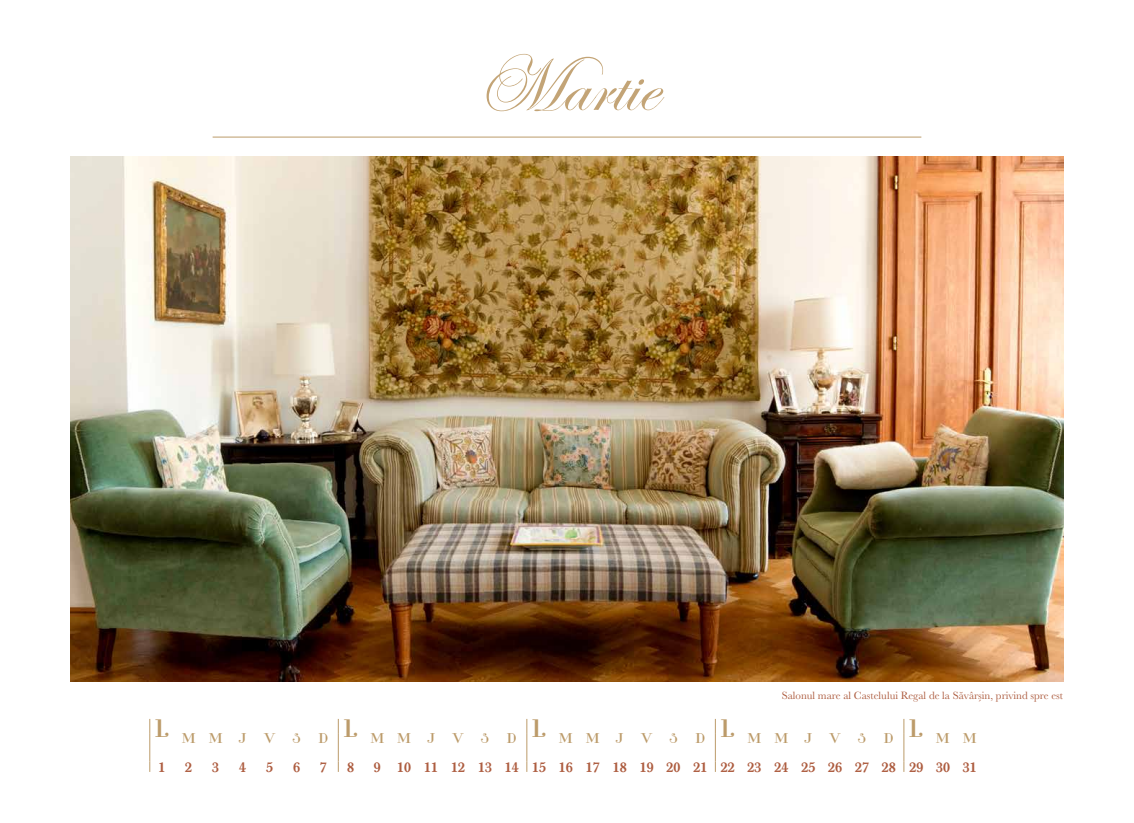
<style>
.page{position:relative;width:1134px;height:823px;background:#fff}
.page>*{position:absolute;margin:0;border:0;box-sizing:border-box;transform-origin:0 0}
.t1{font:80px "Edwardian Scr ITCT";color:#c3a476}
.t2{font:700 14px "Baskerville BQ";color:#ad5c3f}
.t3{font:700 14px "Glamor";letter-spacing:1.105em;color:#bc9b6a}
.t4{font:11px "Baskerville";color:#ad5c3f}
</style>
<div class="page">
<img style="left:71px;top:156px;width:992px;height:524px">
<hr style="left:213px;top:136px;width:708px;height:1px;background:#bc9b6a">
<svg style="left:149px;top:719px;width:1px;height:52px"></svg>
<svg style="left:338px;top:719px;width:1px;height:52px"></svg>
<svg style="left:526px;top:719px;width:1px;height:52px"></svg>
<svg style="left:715px;top:718px;width:1px;height:53px"></svg>
<svg style="left:903px;top:719px;width:1px;height:52px"></svg>
<h1 class="t1" style="left:477px;top:41px;width:182px">Martie</h1>
<p class="t4" style="left:782px;top:688px;width:283px">Salonul mare al Castelului Regal de la Săvârșin, privind spre est</p>
<p class="t3" style="left:155px;top:729px;width:147px"><sup>L</sup>MMJVS</p>
<p class="t3" style="left:318px;top:729px;width:172px">D<sup>L</sup>MMJVS</p>
<p class="t3" style="left:507px;top:729px;width:172px">D<sup>L</sup>MMJVS</p>
<p class="t3" style="left:695px;top:729px;width:172px">D<sup>L</sup>MMJVS</p>
<p class="t3" style="left:884px;top:729px;width:94px">D <sup>L</sup>MM</p>
<p class="t2" style="left:159px;top:757px;width:8px">1</p>
<p class="t2" style="left:185px;top:757px;width:8px">2</p>
<p class="t2" style="left:212px;top:757px;width:8px">3</p>
<p class="t2" style="left:239px;top:757px;width:8px">4</p>
<p class="t2" style="left:266px;top:757px;width:8px">5</p>
<p class="t2" style="left:293px;top:757px;width:8px">6</p>
<p class="t2" style="left:320px;top:757px;width:8px">7</p>
<p class="t2" style="left:347px;top:757px;width:8px">8</p>
<p class="t2" style="left:374px;top:757px;width:605px">9 10 11 12 13 14 15 16 17 18 19 20 21 22 23 24 25 26 27 28 29 30 31</p>
</div>
